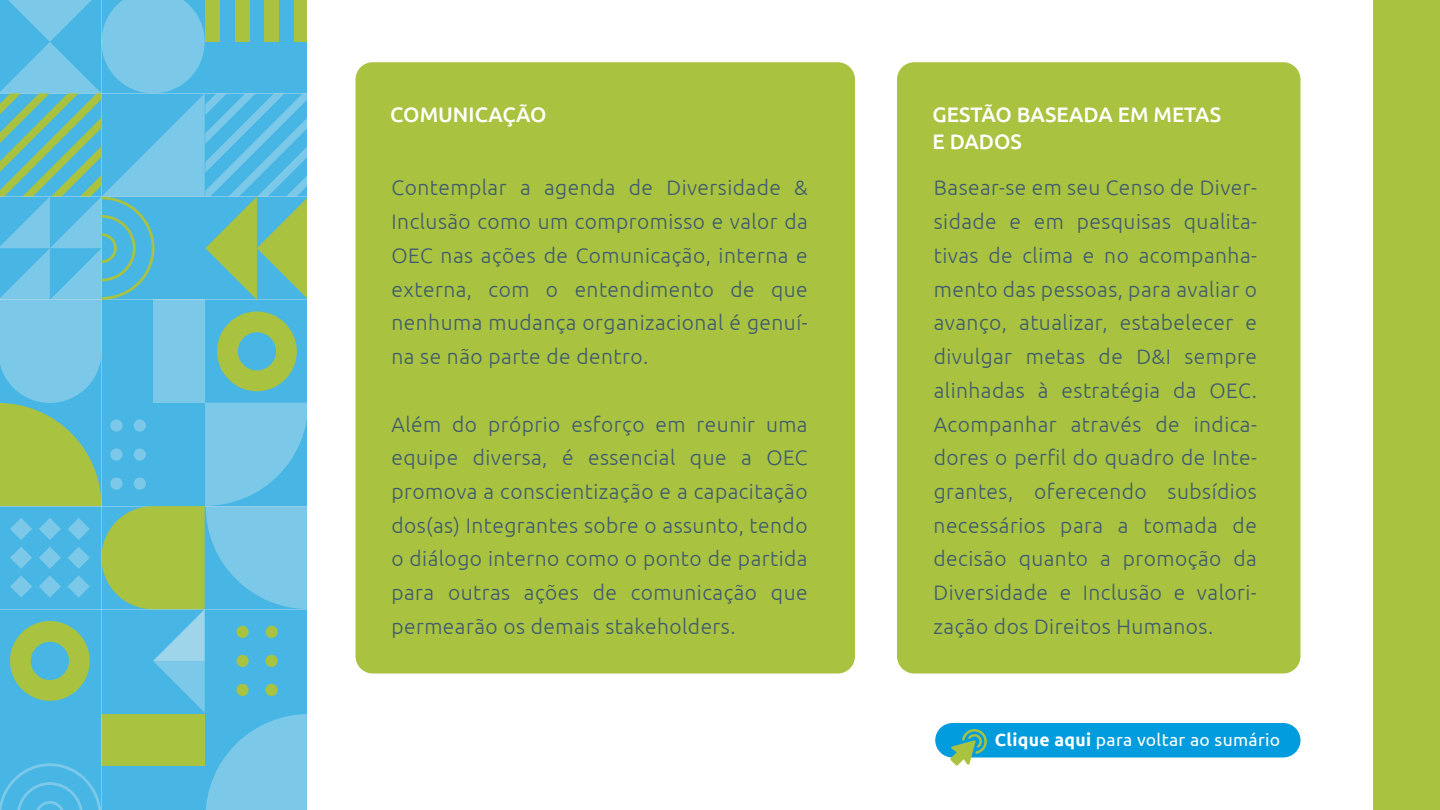
<style>
.page{position:relative;width:1440px;height:810px;background:#fff}
.page>*{position:absolute;margin:0;border:0;box-sizing:border-box;transform-origin:0 0}
.t1{font:300 21px/33.8px "Ubuntu";letter-spacing:.02em;color:#3f5b70;text-align:justify}
.t2{font:500 21px/27px "Ubuntu";color:#fff}
.t3{font:17.55px "Ubuntu";letter-spacing:.02em;color:#fff}
.s1{font-weight:700}
</style>
<div class="page">
<div style="left:356px;top:62px;width:499px;height:612px;background:#a9c23f;border-radius:17px"></div>
<svg style="left:0;top:0;width:307px;height:810px;background:#68bdc8"></svg>
<div style="left:1373px;top:0;width:67px;height:810px;background:#a9c23f"></div>
<div style="left:935px;top:723px;width:365px;height:35px;background:#009cde;border-radius:17px"></div>
<svg style="left:950px;top:729px;width:37px;height:37px"></svg>
<div style="left:897px;top:62px;width:403px;height:612px;background:#a9c23f;border-radius:17px"></div>
<p class="t2" style="left:390px;top:101px;width:158px">COMUNICAÇÃO</p>
<p class="t1" style="left:392px;top:170px;width:418px">Contemplar a agenda de Diversidade &amp; Inclusão como um compromisso e valor da OEC nas ações de Comunicação, interna e externa, com o entendimento de que nenhuma mudança organizacional é genuí&shy;na se não parte de dentro.</p>
<p class="t1" style="left:391px;top:407px;width:418px">Além do próprio esforço em reunir uma equipe diversa, é essencial que a OEC promova a conscientização e a capacitação dos(as) Integrantes sobre o assunto, tendo o diálogo interno como o ponto de partida para outras ações de comunicação que permearão os demais stakeholders.</p>
<p class="t2" style="left:933px;top:101px;width:290px">GESTÃO BASEADA EM METAS<br>E DADOS</p>
<p class="t1" style="left:934px;top:170px;width:325px">Basear-se em seu Censo de Diver&shy;sidade e em pesquisas qualita&shy;tivas de clima e no acompanha&shy;mento das pessoas, para avaliar o avanço, atualizar, estabelecer e divulgar metas de D&amp;I sempre alinhadas à estratégia da OEC.<br>Acompanhar através de indica&shy;dores o perfil do quadro de Inte&shy;grantes, oferecendo subsídios necessários para a tomada de decisão quanto a promoção da Diversidade e Inclusão e valori&shy;zação dos Direitos Humanos.</p>
<p class="t3" style="left:995px;top:729px;width:287px"><span class="s1">Clique aqui</span> para voltar ao sumário</p>
</div>
